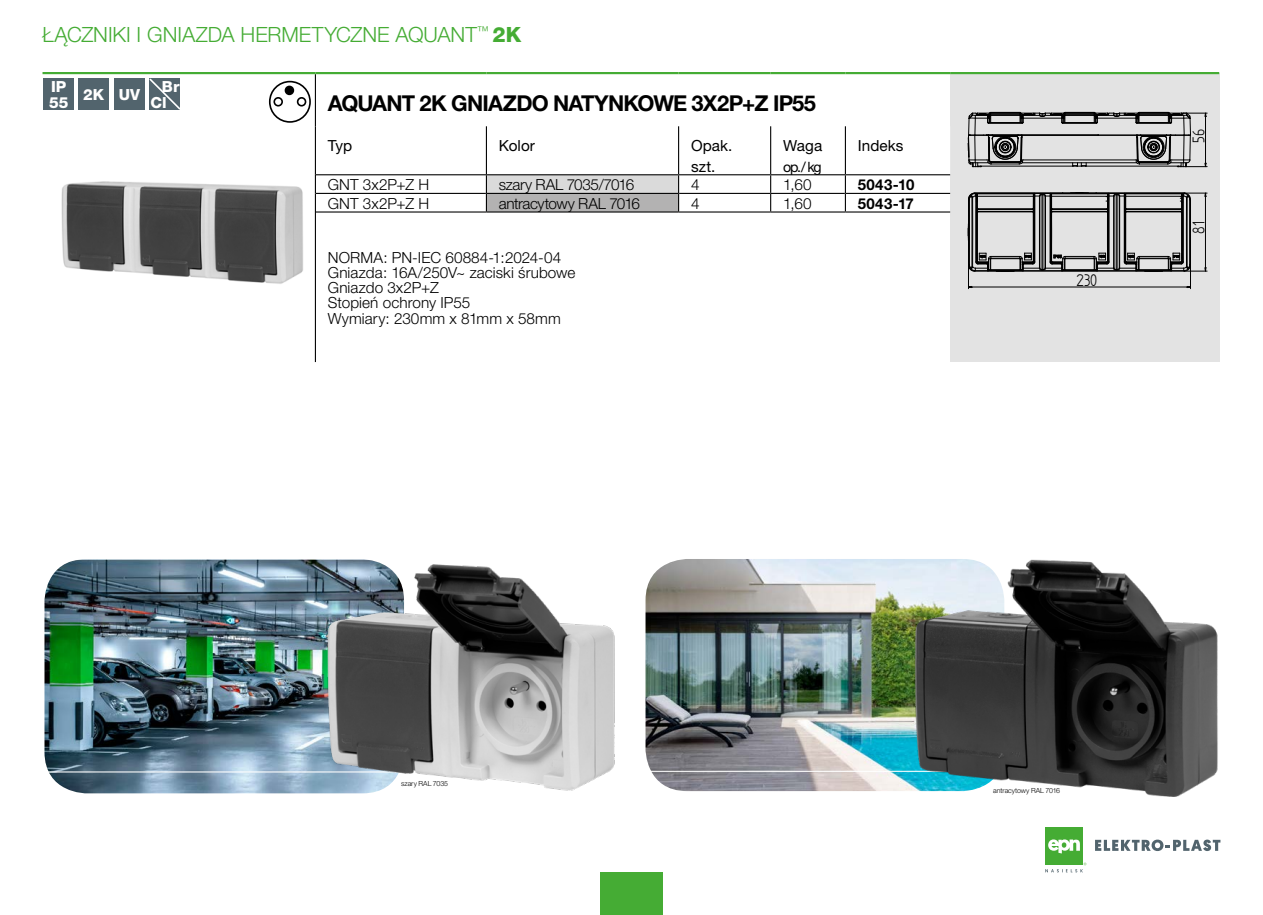
<style>
.page{position:relative;width:1263px;height:915px;background:#fff}
.page>*{position:absolute;margin:0;border:0;box-sizing:border-box;transform-origin:0 0}
.Normalny{font:700 21.9px "Helvetica Neue CE";letter-spacing:-.035em;color:#000}
.t1{font:300 21px "Helvetica Neue CE";letter-spacing:-.005em;color:#45ac34}
.t2{font:19.2px "Solid Edge ISO";color:#000}
.Normalny-2{font:300 15.3px/15.3px "Helvetica Neue CE";letter-spacing:.005em;color:#000}
.t3{font:15.3px "Helvetica Neue CE";letter-spacing:.005em;color:#000}
.Normalny-3{font:300 15.3px "Helvetica Neue CE";letter-spacing:-.03em;color:#000}
.Normalny-4{font:300 15.3px "Helvetica Neue CE";letter-spacing:-.025em;color:#000}
.Normalny-5{font:800 15.3px "Helvetica Neue CE";color:#fff}
.t4{font:700 15px "Helvetica Neue CE";letter-spacing:.025em;color:#000}
.t5{font:14.25px "Helvetica Neue CE";color:#000}
.Normalny-6{font:300 7.05px "Helvetica Neue CE";letter-spacing:-.01em;color:#000}
.s1{font-weight:800}
</style>
<div class="page">
<div style="left:600px;top:872px;width:63px;height:42px;background:#45ac34"></div>
<div style="left:1045px;top:827px;width:38px;height:38px;background:#45ac34"></div>
<svg style="left:1048px;top:839px;width:32px;height:14px"></svg>
<svg style="left:1095px;top:839px;width:125px;height:11px"></svg>
<svg style="left:1045px;top:862px;width:41px;height:10px"></svg>
<div style="left:269px;top:81px;width:42px;height:42px;border:2px solid #000;border-radius:50%"></div>
<div style="left:273px;top:97px;width:10px;height:9px;border:2px solid #000;border-radius:50%"></div>
<div style="left:297px;top:97px;width:9px;height:9px;border:2px solid #000;border-radius:50%"></div>
<div style="left:285px;top:86px;width:8px;height:8px;background:#000;border-radius:50%"></div>
<div style="left:285px;top:86px;width:9px;height:9px;border:2px solid #000;border-radius:50%"></div>
<div style="left:950px;top:73px;width:269px;height:289px;background:#e3e3e3"></div>
<hr style="left:315px;top:74px;width:1px;height:52px;background:#000">
<svg style="left:315px;top:126px;width:635px;height:86px"></svg>
<hr style="left:315px;top:212px;width:1px;height:150px;background:#000">
<hr style="left:486px;top:126px;width:1px;height:48px;background:#000">
<hr style="left:678px;top:126px;width:1px;height:48px;background:#000">
<hr style="left:770px;top:126px;width:1px;height:48px;background:#000">
<hr style="left:845px;top:126px;width:1px;height:48px;background:#000">
<hr style="left:316px;top:174px;width:171px;height:1px;background:#000">
<hr style="left:316px;top:193px;width:170px;height:1px;background:#000">
<hr style="left:316px;top:211px;width:170px;height:1px;background:#000">
<hr style="left:487px;top:174px;width:192px;height:1px;background:#000">
<hr style="left:487px;top:193px;width:191px;height:1px;background:#000">
<hr style="left:486px;top:211px;width:193px;height:1px;background:#000">
<hr style="left:679px;top:174px;width:92px;height:1px;background:#000">
<hr style="left:771px;top:174px;width:74px;height:1px;background:#000">
<hr style="left:845px;top:174px;width:105px;height:1px;background:#000">
<hr style="left:846px;top:193px;width:104px;height:1px;background:#000">
<hr style="left:845px;top:211px;width:105px;height:1px;background:#000">
<hr style="left:679px;top:193px;width:92px;height:1px;background:#000">
<hr style="left:771px;top:193px;width:74px;height:1px;background:#000">
<hr style="left:679px;top:211px;width:92px;height:1px;background:#000">
<hr style="left:771px;top:211px;width:74px;height:1px;background:#000">
<hr style="left:43px;top:72px;width:272px;height:2px;background:#45ac34">
<hr style="left:315px;top:72px;width:171px;height:2px;background:#45ac34">
<hr style="left:486px;top:72px;width:193px;height:2px;background:#45ac34">
<hr style="left:679px;top:72px;width:92px;height:2px;background:#45ac34">
<hr style="left:771px;top:72px;width:74px;height:2px;background:#45ac34">
<hr style="left:845px;top:72px;width:105px;height:2px;background:#45ac34">
<hr style="left:950px;top:72px;width:269px;height:2px;background:#45ac34">
<img style="left:61px;top:181px;width:242px;height:103px">
<svg style="left:967px;top:192px;width:240px;height:96px"></svg>
<hr style="left:1205px;top:193px;width:1px;height:78px;background:#000">
<svg style="left:968px;top:112px;width:239px;height:56px"></svg>
<hr style="left:1205px;top:113px;width:1px;height:53px;background:#000">
<div style="left:43px;top:78px;width:31px;height:31px;background:#52646d"></div>
<div style="left:78px;top:79px;width:31px;height:31px;background:#52646d"></div>
<div style="left:114px;top:79px;width:31px;height:31px;background:#52646d"></div>
<svg style="left:149px;top:78px;width:31px;height:32px"></svg>
<img style="left:645px;top:559px;width:265px;height:231px">
<img style="left:44px;top:559px;width:333px;height:234px">
<hr style="left:636px;top:770px;width:552px;height:1px;background:#fff">
<hr style="left:36px;top:771px;width:551px;height:1px;background:#fff">
<img style="left:309px;top:562px;width:306px;height:231px">
<img style="left:910px;top:559px;width:308px;height:237px">
<h2 class="t1" style="left:43px;top:21px;width:480px">ŁĄCZNIKI I GNIAZDA HERMETYCZNE AQUANT<sup>™</sup> <span class="s1">2K</span></h2>
<p class="Normalny-5" style="left:51px;top:78px;width:17px">IP</p>
<p class="Normalny-5" style="left:49px;top:93px;width:21px">55</p>
<p class="Normalny-5" style="left:83px;top:85px;width:22px">2K</p>
<p class="Normalny-5" style="left:119px;top:85px;width:23px">UV</p>
<p class="Normalny-5" style="left:162px;top:78px;width:19px">Br</p>
<p class="Normalny-5" style="left:150px;top:93px;width:18px">Cl</p>
<p class="Normalny" style="left:328px;top:90px;width:490px">AQUANT 2K GNIAZDO NATYNKOWE 3X2P+Z IP55</p>
<p class="t3" style="left:328px;top:136px;width:26px">Typ</p>
<p class="t3" style="left:499px;top:136px;width:38px">Kolor</p>
<p class="t3" style="left:691px;top:136px;width:43px">Opak.</p>
<p class="t3" style="left:691px;top:157px;width:26px">szt.</p>
<p class="t3" style="left:783px;top:136px;width:41px">Waga</p>
<p class="t5" style="left:783px;top:158px;width:40px">op./ kg</p>
<p class="t3" style="left:858px;top:136px;width:47px">Indeks</p>
<p class="Normalny-2" style="left:328px;top:177px;width:103px">GNT 3x2P+Z H</p>
<p class="Normalny-4" style="left:499px;top:175px;width:137px">szary RAL 7035/7016</p>
<p class="Normalny-2" style="left:691px;top:177px;width:10px">4</p>
<p class="Normalny-2" style="left:783px;top:177px;width:30px">1,60</p>
<p class="t4" style="left:858px;top:175px;width:58px">5043-10</p>
<p class="Normalny-2" style="left:328px;top:195px;width:103px">GNT 3x2P+Z H</p>
<p class="Normalny-3" style="left:499px;top:194px;width:143px">antracytowy RAL 7016</p>
<p class="Normalny-2" style="left:691px;top:195px;width:10px">4</p>
<p class="Normalny-2" style="left:783px;top:195px;width:30px">1,60</p>
<p class="t4" style="left:858px;top:194px;width:58px">5043-17</p>
<p class="Normalny-2" style="left:328px;top:249px;width:235px">NORMA: PN-IEC 60884-1:2024-04</p>
<p class="Normalny-2" style="left:328px;top:264px;width:249px">Gniazda: 16A/250V~ zaciski śrubowe</p>
<p class="Normalny-2" style="left:328px;top:280px;width:144px">Gniazdo 3x2P+Z<br>Stopień ochrony IP55</p>
<p class="Normalny-2" style="left:328px;top:310px;width:235px">Wymiary: 230mm x 81mm x 58mm</p>
<p class="t2" style="left:1076px;top:270px;width:22px">230</p>
<p class="t2" style="left:1189px;top:143px;width:15px;rotate:-90deg">56</p>
<p class="t2" style="left:1189px;top:234px;width:14px;rotate:-90deg">81</p>
<p class="Normalny-6" style="left:401px;top:779px;width:49px">szary RAL 7035</p>
<p class="Normalny-6" style="left:993px;top:785px;width:68px">antracytowy RAL 7016</p>
</div>
